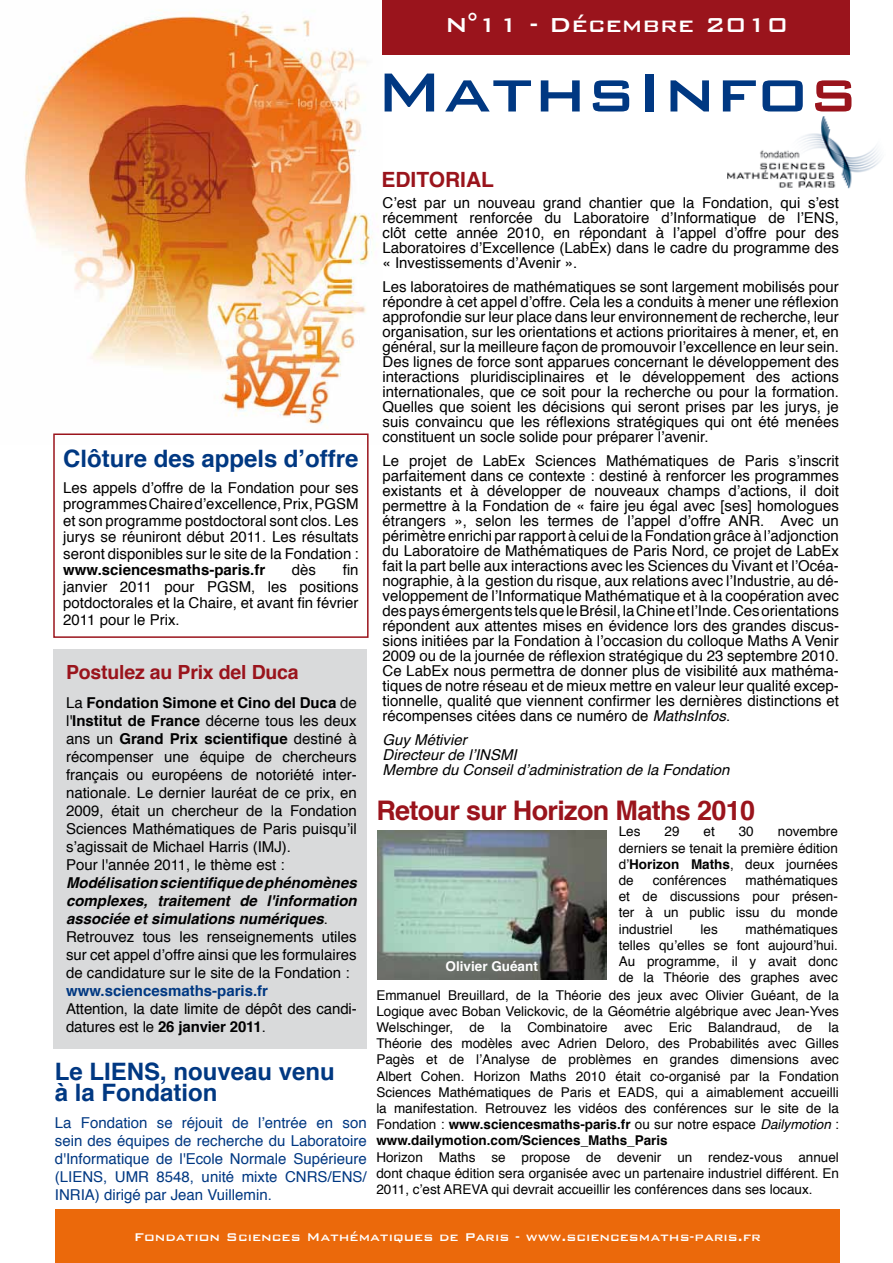
<style>
.page{position:relative;width:893px;height:1263px;background:#fff}
.page>*{position:absolute;margin:0;border:0;box-sizing:border-box;transform-origin:0 0}
.t1{font:500 73.5px "Bank Gothic";color:#003882}
.t2{font:700 27px "Helvetica";letter-spacing:-.025em;color:#9a141c}
.t3{font:500 27px "Bank Gothic";color:#fff}
.t4{font:700 24px/21px "Helvetica";color:#003882}
.t5{font:700 21px "Helvetica";color:#9a141c}
.t6{font:700 19.5px "Helvetica";letter-spacing:-.01em;color:#9a141c}
.t7{font:15px/15px "Helvetica";color:#000;text-align:justify}
.t8{font:15px/18px "Helvetica";color:#003882;text-align:justify}
.t9{font:italic 15px/15px "Helvetica";color:#000}
.t10{font:500 15px "Bank Gothic";color:#fff}
.t11{font:700 15px "Helvetica";color:#003882}
.t12{font:700 15px "Helvetica";color:#000}
.t13{font:13.5px/16.2px "Helvetica";color:#000;text-align:justify}
.t14{font:700 13.5px "Helvetica";color:#fff}
.s1{color:#9a141c}
.s2{font-weight:700}
.s3{font-weight:700;font-style:italic}
.s4{font-style:italic}
</style>
<div class="page">
<div style="left:55px;top:1209px;width:785px;height:54px;background:#eb690b"></div>
<img style="left:24px;top:10px;width:353px;height:414px">
<div style="left:382px;top:0;width:468px;height:54px;background:#9a141c"></div>
<img style="left:727px;top:116px;width:154px;height:73px">
<div style="left:53px;top:649px;width:314px;height:400px;background:#d9dadb"></div>
<div style="left:53px;top:433px;width:316px;height:205px;border:2px solid #9a141c"></div>
<img style="left:377px;top:830px;width:230px;height:149px">
<h2 class="t3" style="left:445px;top:4px;width:345px">N°11 - Décembre 2010</h2>
<h1 class="t1" style="left:375px;top:35px;width:484px">MathsInfo<span class="s1">s</span></h1>
<h3 class="t4" style="left:63px;top:448px;width:297px">Clôture des appels d’offre</h3>
<p class="t7" style="left:63px;top:480px;width:297px;line-height:16.5px">Les appels d’offre de la Fondation pour ses programmes Chaire d’excellence, Prix, PGSM et son programme postdoctoral sont clos. Les jurys se réuniront début 2011. Les résultats seront disponibles sur le site de la Fondation :</p>
<p class="t12" style="left:63px;top:558px;width:204px">www.sciencesmaths-paris.fr</p>
<p class="t7" style="left:292px;top:563px;width:26px">dès</p>
<p class="t7" style="left:63px;top:562px;width:297px;line-height:16.5px;text-indent:279px">fin janvier 2011 pour PGSM, les positions potdoctorales et la Chaire, et avant fin février 2011 pour le Prix.</p>
<h3 class="t6" style="left:66px;top:656px;width:234px">Postulez au Prix del Duca</h3>
<p class="t7" style="left:66px;top:694px;width:292px;line-height:18px;text-align:left">La <span class="s2">Fondation Simone et Cino del Duca</span> de l'<span class="s2">Institut de France</span> décerne tous les deux ans un <span class="s2">Grand Prix scientifique</span> destiné à récompenser une équipe de chercheurs français ou européens de notoriété inter&shy;nationale. Le dernier lauréat de ce prix, en 2009, était un chercheur de la Fondation Sciences Mathématiques de Paris puisqu’il s’agissait de Michael Harris (IMJ).<br>Pour l'année 2011, le thème est :</p>
<p class="t7" style="left:66px;top:874px;width:292px;line-height:18px;text-align:left"><span class="s3">Modélisation scientifique de phénomènes complexes, traitement de l'information associée et simulations numériques</span>.<br>Retrouvez tous les renseignements utiles sur cet appel d’offre ainsi que les formulaires de candidature sur le site de la Fondation :</p>
<p class="t11" style="left:66px;top:978px;width:204px">www.sciencesmaths-paris.fr</p>
<p class="t7" style="left:66px;top:1000px;width:292px;line-height:18px">Attention, la date limite de dépôt des candi&shy;datures est le <span class="s2">26 janvier 2011</span>.</p>
<h3 class="t4" style="left:55px;top:1061px;width:282px">Le LIENS, nouveau venu à la Fondation</h3>
<p class="t8" style="left:55px;top:1114px;width:313px">La Fondation se réjouit de l’entrée en son sein des équipes de recherche du Laboratoire d'Informatique de l'Ecole Normale Supérieure (LIENS, UMR 8548, unité mixte CNRS/ENS/ INRIA) dirigé par Jean Vuillemin.</p>
<h3 class="t5" style="left:381px;top:163px;width:114px">EDITORIAL</h3>
<p class="t7" style="left:382px;top:196px;width:458px">C’est par un nouveau grand chantier que la Fondation, qui s’est récemment renforcée du Laboratoire d’Informatique de l’ENS, clôt cette année 2010, en répondant à l’appel d’offre pour des Laboratoires d’Excellence (LabEx) dans le cadre du programme des « Investissements d’Avenir ».</p>
<p class="t7" style="left:382px;top:280px;width:458px">Les laboratoires de mathématiques se sont largement mobilisés pour répondre à cet appel d’offre. Cela les a conduits à mener une réflexion approfondie sur leur place dans leur environnement de recherche, leur organisation, sur les orientations et actions prioritaires à mener, et, en général, sur la meilleure façon de promouvoir l’excellence en leur sein.<br>Des lignes de force sont apparues concernant le développement des interactions pluridisciplinaires et le développement des actions internationales, que ce soit pour la recherche ou pour la formation.<br>Quelles que soient les décisions qui seront prises par les jurys, je suis convaincu que les réflexions stratégiques qui ont été menées constituent un socle solide pour préparer l’avenir.</p>
<p class="t7" style="left:382px;top:454px;width:458px">Le projet de LabEx Sciences Mathématiques de Paris s’inscrit parfaitement dans ce contexte : destiné à renforcer les programmes existants et à développer de nouveaux champs d’actions, il doit permettre à la Fondation de « faire jeu égal avec [ses] homologues étrangers », selon les termes de l’appel d’offre ANR. Avec un périmètre enrichi par rapport à celui de la Fondation grâce à l’adjonction du Laboratoire de Mathématiques de Paris Nord, ce projet de LabEx fait la part belle aux interactions avec les Sciences du Vivant et l’Océa&shy;nographie, à la gestion du risque, aux relations avec l’Industrie, au dé&shy;veloppement de l’Informatique Mathématique et à la coopération avec des pays émergents tels que le Brésil, la Chine et l’Inde. Ces orientations répondent aux attentes mises en évidence lors des grandes discus&shy;sions initiées par la Fondation à l’occasion du colloque Maths A Venir 2009 ou de la journée de réflexion stratégique du 23 septembre 2010.<br>Ce LabEx nous permettra de donner plus de visibilité aux mathéma&shy;tiques de notre réseau et de mieux mettre en valeur leur qualité excep&shy;tionnelle, qualité que viennent confirmer les dernières distinctions et récompenses citées dans ce numéro de <span class="s4">MathsInfos</span>.</p>
<p class="t9" style="left:382px;top:732px;width:348px">Guy Métivier<br>Directeur de l’INSMI<br>Membre du Conseil d’administration de la Fondation</p>
<h2 class="t2" style="left:376px;top:788px;width:380px">Retour sur Horizon Maths 2010</h2>
<p class="t14" style="left:446px;top:955px;width:94px">Olivier Guéant</p>
<p class="t13" style="left:619px;top:824px;width:221px;text-indent:159px">novembre derniers se tenait la première édition d’<span class="s2">Horizon Maths</span>, deux journées de</p>
<p class="t13" style="left:619px;top:824px;width:23px">Les</p>
<p class="t13" style="left:664px;top:824px;width:17px">29</p>
<p class="t13" style="left:703px;top:824px;width:13px">et</p>
<p class="t13" style="left:739px;top:824px;width:17px">30</p>
<p class="t13" style="left:619px;top:872px;width:221px;text-indent:127px">mathématiques et de discussions pour présen&shy;ter à un public issu du monde industriel</p>
<p class="t13" style="left:653px;top:872px;width:75px">conférences</p>
<p class="t13" style="left:619px;top:921px;width:221px;text-indent:127px">mathématiques telles qu’elles se font aujourd’hui.<br>Au programme, il y avait donc de la Théorie des graphes avec</p>
<p class="t13" style="left:700px;top:921px;width:19px">les</p>
<p class="t13" style="left:376px;top:987px;width:464px">Emmanuel Breuillard, de la Théorie des jeux avec Olivier Guéant, de la Logique avec Boban Velickovic, de la Géométrie algébrique avec Jean-Yves Welschinger, de la Combinatoire avec Eric Balandraud, de la Théorie des modèles avec Adrien Deloro, des Probabilités avec Gilles Pagès et de l’Analyse de problèmes en grandes dimensions avec Albert Cohen. Horizon Maths 2010 était co-organisé par la Fondation Sciences Mathématiques de Paris et EADS, qui a aimablement accueilli la manifestation. Retrouvez les vidéos des conférences sur le site de la Fondation : <span class="s2">www.sciencesmaths-paris.fr</span> ou sur notre espace <span class="s4">Dailymotion</span> : <span class="s2">www.dailymotion.com/Sciences_Maths_Paris</span></p>
<p class="t13" style="left:376px;top:1149px;width:464px">Horizon Maths se propose de devenir un rendez-vous annuel dont chaque édition sera organisée avec un partenaire industriel différent. En 2011, c’est AREVA qui devrait accueillir les conférences dans ses locaux.</p>
<p class="t10" style="left:134px;top:1225px;width:628px">Fondation Sciences Mathématiques de Paris - www.sciencesmaths-paris.fr</p>
</div>
